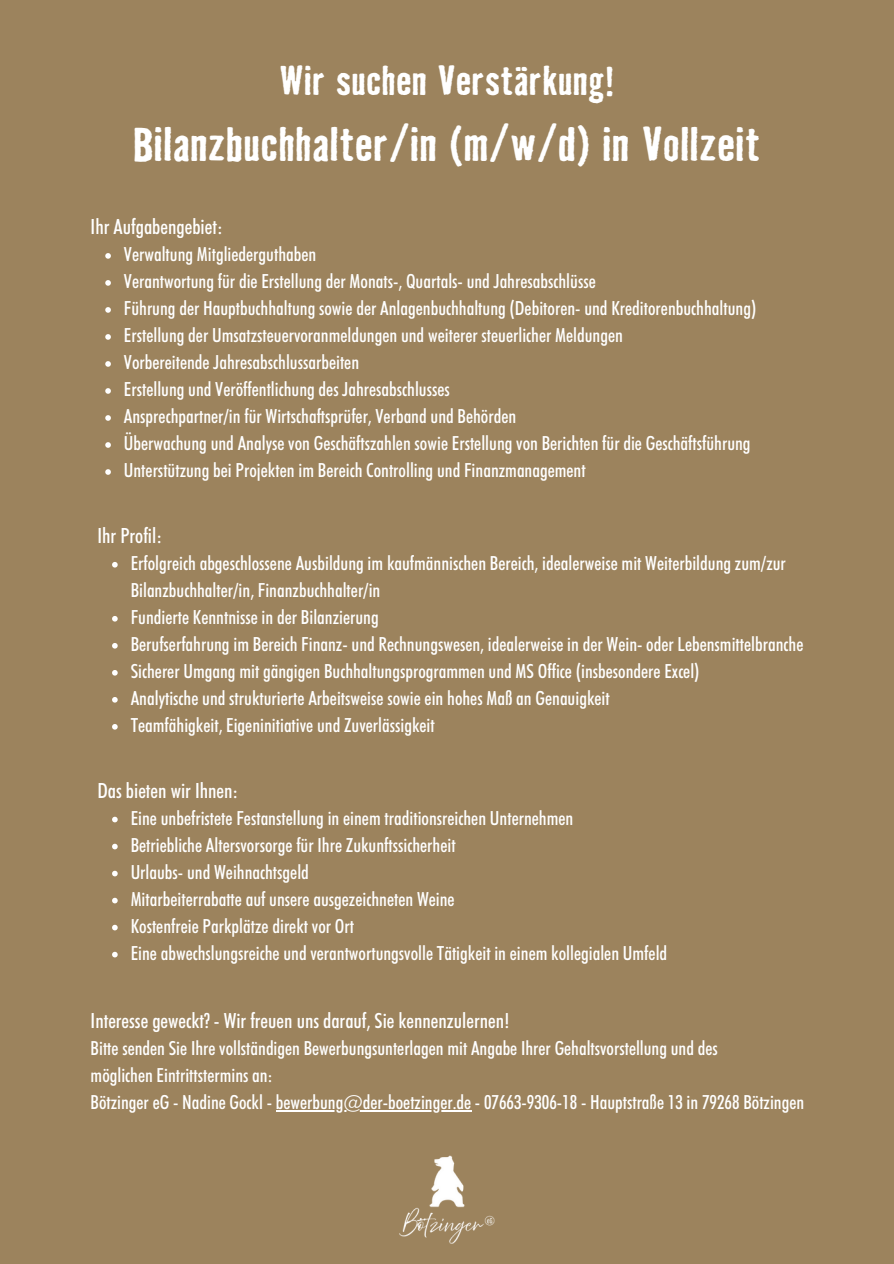
<style>
.page{position:relative;width:894px;height:1264px;background:#fff}
.page>*{position:absolute;margin:0;border:0;box-sizing:border-box;transform-origin:0 0}
.t1{font:700 44.25px "Badhouse";color:#fff}
.t2{font:700 38.1px "Badhouse";color:#fff}
.t3{font:500 condensed 21px "Futura BT";color:#fff}
.t4{font:500 condensed 19.5px/27px "Futura BT";color:#fff}
</style>
<div class="page">
<div style="left:0;top:0;width:893px;height:1263px;background:#9c835d"></div>
<img style="left:399px;top:1155px;width:96px;height:89px">
<svg style="left:105px;top:253px;width:6px;height:6px"></svg>
<svg style="left:105px;top:280px;width:6px;height:6px"></svg>
<svg style="left:105px;top:307px;width:6px;height:6px"></svg>
<svg style="left:105px;top:334px;width:6px;height:6px"></svg>
<svg style="left:105px;top:361px;width:6px;height:6px"></svg>
<svg style="left:105px;top:388px;width:6px;height:6px"></svg>
<svg style="left:105px;top:415px;width:6px;height:6px"></svg>
<svg style="left:105px;top:442px;width:6px;height:6px"></svg>
<svg style="left:105px;top:469px;width:6px;height:6px"></svg>
<svg style="left:112px;top:562px;width:6px;height:5px"></svg>
<svg style="left:112px;top:616px;width:6px;height:5px"></svg>
<svg style="left:112px;top:643px;width:6px;height:5px"></svg>
<svg style="left:112px;top:670px;width:6px;height:5px"></svg>
<svg style="left:112px;top:697px;width:6px;height:5px"></svg>
<svg style="left:112px;top:724px;width:6px;height:5px"></svg>
<svg style="left:112px;top:816px;width:6px;height:6px"></svg>
<svg style="left:112px;top:843px;width:6px;height:6px"></svg>
<svg style="left:112px;top:870px;width:6px;height:6px"></svg>
<svg style="left:112px;top:897px;width:6px;height:6px"></svg>
<svg style="left:112px;top:924px;width:6px;height:6px"></svg>
<svg style="left:112px;top:951px;width:6px;height:6px"></svg>
<hr style="left:276px;top:1110px;width:195px;height:1px;background:#fff">
<h2 class="t2" style="left:279px;top:66px;width:336px">Wir suchen Verstärkung!</h2>
<h1 class="t1" style="left:133px;top:128px;width:629px">Bilanzbuchhalter/in (m/w/d) in Vollzeit</h1>
<h3 class="t3" style="left:91px;top:214px;width:134px">Ihr Aufgabengebiet:</h3>
<p class="t4" style="left:124px;top:240px;width:194px">Verwaltung Mitgliederguthaben</p>
<p class="t4" style="left:124px;top:267px;width:473px">Verantwortung für die Erstellung der Monats-, Quartals- und Jahresabschlüsse</p>
<p class="t4" style="left:124px;top:294px;width:633px">Führung der Hauptbuchhaltung sowie der Anlagenbuchhaltung (Debitoren- und Kreditorenbuchhaltung)</p>
<p class="t4" style="left:124px;top:321px;width:500px">Erstellung der Umsatzsteuervoranmeldungen und weiterer steuerlicher Meldungen</p>
<p class="t4" style="left:124px;top:348px;width:237px">Vorbereitende Jahresabschlussarbeiten</p>
<p class="t4" style="left:124px;top:375px;width:327px">Erstellung und Veröffentlichung des Jahresabschlusses</p>
<p class="t4" style="left:124px;top:402px;width:394px">Ansprechpartner/in für Wirtschaftsprüfer, Verband und Behörden</p>
<p class="t4" style="left:124px;top:429px;width:628px">Überwachung und Analyse von Geschäftszahlen sowie Erstellung von Berichten für die Geschäftsführung</p>
<p class="t4" style="left:124px;top:456px;width:463px">Unterstützung bei Projekten im Bereich Controlling und Finanzmanagement</p>
<h3 class="t3" style="left:97px;top:522px;width:66px">Ihr Profil:</h3>
<p class="t4" style="left:131px;top:549px;width:656px">Erfolgreich abgeschlossene Ausbildung im kaufmännischen Bereich, idealerweise mit Weiterbildung zum/zur<br>Bilanzbuchhalter/in, Finanzbuchhalter/in</p>
<p class="t4" style="left:131px;top:603px;width:249px">Fundierte Kenntnisse in der Bilanzierung</p>
<p class="t4" style="left:131px;top:630px;width:674px">Berufserfahrung im Bereich Finanz- und Rechnungswesen, idealerweise in der Wein- oder Lebensmittelbranche</p>
<p class="t4" style="left:131px;top:657px;width:570px">Sicherer Umgang mit gängigen Buchhaltungsprogrammen und MS Office (insbesondere Excel)</p>
<p class="t4" style="left:131px;top:684px;width:480px">Analytische und strukturierte Arbeitsweise sowie ein hohes Maß an Genauigkeit</p>
<p class="t4" style="left:131px;top:711px;width:305px">Teamfähigkeit, Eigeninitiative und Zuverlässigkeit</p>
<h3 class="t3" style="left:97px;top:777px;width:142px">Das bieten wir Ihnen:</h3>
<p class="t4" style="left:131px;top:804px;width:444px">Eine unbefristete Festanstellung in einem traditionsreichen Unternehmen</p>
<p class="t4" style="left:131px;top:831px;width:326px">Betriebliche Altersvorsorge für Ihre Zukunftssicherheit</p>
<p class="t4" style="left:131px;top:858px;width:180px">Urlaubs- und Weihnachtsgeld</p>
<p class="t4" style="left:131px;top:885px;width:325px">Mitarbeiterrabatte auf unsere ausgezeichneten Weine</p>
<p class="t4" style="left:131px;top:912px;width:225px">Kostenfreie Parkplätze direkt vor Ort</p>
<p class="t4" style="left:131px;top:939px;width:538px">Eine abwechslungsreiche und verantwortungsvolle Tätigkeit in einem kollegialen Umfeld</p>
<h3 class="t3" style="left:91px;top:1008px;width:420px">Interesse geweckt? - Wir freuen uns darauf, Sie kennenzulernen!</h3>
<h3 class="t4" style="left:91px;top:1034px;width:714px">Bitte senden Sie Ihre vollständigen Bewerbungsunterlagen mit Angabe Ihrer Gehaltsvorstellung und des<br>möglichen Eintrittstermins an:<br>Bötzinger eG - Nadine Gockl - bewerbung@der-boetzinger.de - 07663-9306-18 - Hauptstraße 13 in 79268 Bötzingen</h3>
</div>
